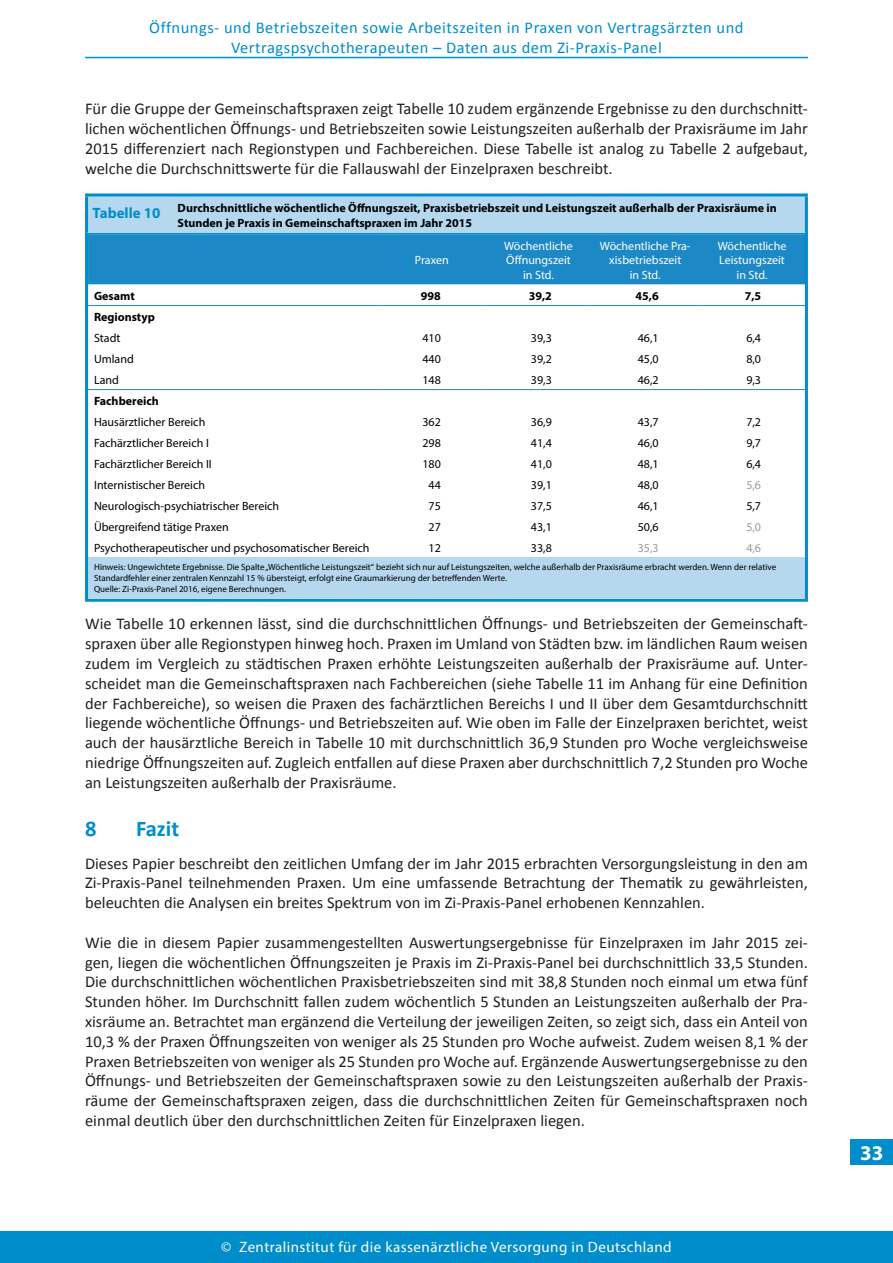
<style>
.page{position:relative;width:893px;height:1263px;background:#fff}
.page>*{position:absolute;margin:0;border:0;box-sizing:border-box;transform-origin:0 0}
.t1{font:700 22.5px "Calibri";color:#008dcb}
.t2{font:700 21px "Myriad Pro";color:#fff}
.t3{font:16.5px/19.8px "Calibri";color:#231f20;text-align:justify}
.t4{font:16.5px/19.8px "Calibri";letter-spacing:.03em;color:#008dcb;text-align:center}
.t5{font:15px "Myriad Pro";letter-spacing:.03em;color:#fff}
.t6{font:12px "Myriad Pro";color:#000001}
.t7{font:700 12px/14.4px "Myriad Pro";color:#000001}
.t8{font:12px/14.4px "Myriad Pro";color:#fff;text-align:center}
.t9{font:12px "Myriad Pro";color:#999c9d}
.t10{font:9px/10.8px "Myriad Pro";color:#000001}
.s1{font-size:15px;color:#008dcb}
</style>
<div class="page">
<div style="left:0;top:1231px;width:893px;height:32px;background:#008dcb"></div>
<hr style="left:85px;top:57px;width:723px;height:1px;background:#008dcb">
<div style="left:850px;top:1140px;width:43px;height:25px;background:#008dcb"></div>
<div style="left:89px;top:236px;width:715px;height:49px;background:#1d88c6"></div>
<svg style="left:89px;top:306px;width:715px;height:252px"></svg>
<div style="left:88px;top:558px;width:717px;height:40px;background:#b5d8ef"></div>
<hr style="left:88px;top:305px;width:290px;height:1px;background:#1d88c6">
<hr style="left:378px;top:305px;width:107px;height:1px;background:#1d88c6">
<hr style="left:485px;top:305px;width:107px;height:1px;background:#1d88c6">
<hr style="left:592px;top:305px;width:107px;height:1px;background:#1d88c6">
<hr style="left:699px;top:305px;width:106px;height:1px;background:#1d88c6">
<hr style="left:88px;top:389px;width:290px;height:1px;background:#1d88c6">
<hr style="left:378px;top:389px;width:107px;height:1px;background:#1d88c6">
<hr style="left:485px;top:389px;width:107px;height:1px;background:#1d88c6">
<hr style="left:592px;top:389px;width:107px;height:1px;background:#1d88c6">
<hr style="left:699px;top:389px;width:106px;height:1px;background:#1d88c6">
<div style="left:85px;top:232px;width:723px;height:370px;border:3px solid #008dcb"></div>
<div style="left:87px;top:195px;width:719px;height:38px;background:#b5d8ef"></div>
<hr style="left:85px;top:193px;width:723px;height:3px;background:#008dcb">
<hr style="left:85px;top:196px;width:3px;height:37px;background:#008dcb">
<hr style="left:805px;top:196px;width:3px;height:37px;background:#008dcb">
<p class="t4" style="left:149px;top:17px;width:596px">Öffnungs- und Betriebszeiten sowie Arbeitszeiten in Praxen von Vertragsärzten und<br>Vertragspsychotherapeuten – Daten aus dem Zi-Praxis-Panel</p>
<p class="t3" style="left:85px;top:99px;width:724px">Für die Gruppe der Gemeinschaftspraxen zeigt Tabelle 10 zudem ergänzende Ergebnisse zu den durchschnitt&shy;lichen wöchentlichen Öffnungs- und Betriebszeiten sowie Leistungszeiten außerhalb der Praxisräume im Jahr 2015 differenziert nach Regionstypen und Fachbereichen. Diese Tabelle ist analog zu Tabelle 2 aufgebaut, welche die Durchschnittswerte für die Fallauswahl der Einzelpraxen beschreibt.</p>
<p class="t7" style="left:178px;top:201px;width:601px;text-indent:-85px"><span class="s1">Tabelle 10</span> Durchschnittliche wöchentliche Öffnungszeit, Praxisbetriebszeit und Leistungszeit außerhalb der Praxisräume in<br>Stunden je Praxis in Gemeinschaftspraxen im Jahr 2015</p>
<p class="t8" style="left:415px;top:253px;width:35px">Praxen</p>
<p class="t8" style="left:504px;top:238px;width:70px">Wöchentliche<br>Öffnungszeit in Std.</p>
<p class="t8" style="left:600px;top:238px;width:92px">Wöchentliche Pra&shy;xisbetriebszeit<br>in Std.</p>
<p class="t8" style="left:718px;top:238px;width:70px">Wöchentliche<br>Leistungszeit in Std.</p>
<p class="t7" style="left:94px;top:288px;width:42px">Gesamt</p>
<p class="t7" style="left:421px;top:288px;width:21px">998</p>
<p class="t7" style="left:529px;top:288px;width:25px">39,2</p>
<p class="t7" style="left:635px;top:288px;width:25px">45,6</p>
<p class="t7" style="left:745px;top:288px;width:18px">7,5</p>
<p class="t7" style="left:94px;top:309px;width:62px">Regionstyp</p>
<p class="t6" style="left:94px;top:330px;width:28px">Stadt</p>
<p class="t6" style="left:422px;top:330px;width:20px">410</p>
<p class="t6" style="left:531px;top:330px;width:22px">39,3</p>
<p class="t6" style="left:638px;top:330px;width:22px">46,1</p>
<p class="t6" style="left:746px;top:330px;width:16px">6,4</p>
<p class="t6" style="left:94px;top:351px;width:41px">Umland</p>
<p class="t6" style="left:422px;top:351px;width:20px">440</p>
<p class="t6" style="left:531px;top:351px;width:22px">39,2</p>
<p class="t6" style="left:638px;top:351px;width:22px">45,0</p>
<p class="t6" style="left:746px;top:351px;width:16px">8,0</p>
<p class="t6" style="left:94px;top:372px;width:26px">Land</p>
<p class="t6" style="left:422px;top:372px;width:20px">148</p>
<p class="t6" style="left:531px;top:372px;width:22px">39,3</p>
<p class="t6" style="left:638px;top:372px;width:22px">46,2</p>
<p class="t6" style="left:746px;top:372px;width:16px">9,3</p>
<p class="t7" style="left:94px;top:393px;width:66px">Fachbereich</p>
<p class="t6" style="left:94px;top:414px;width:113px">Hausärztlicher Bereich</p>
<p class="t6" style="left:422px;top:414px;width:20px">362</p>
<p class="t6" style="left:531px;top:414px;width:22px">36,9</p>
<p class="t6" style="left:638px;top:414px;width:22px">43,7</p>
<p class="t6" style="left:746px;top:414px;width:16px">7,2</p>
<p class="t6" style="left:94px;top:435px;width:116px">Fachärztlicher Bereich I</p>
<p class="t6" style="left:422px;top:435px;width:20px">298</p>
<p class="t6" style="left:531px;top:435px;width:22px">41,4</p>
<p class="t6" style="left:638px;top:435px;width:22px">46,0</p>
<p class="t6" style="left:746px;top:435px;width:16px">9,7</p>
<p class="t6" style="left:94px;top:456px;width:119px">Fachärztlicher Bereich II</p>
<p class="t6" style="left:422px;top:456px;width:20px">180</p>
<p class="t6" style="left:531px;top:456px;width:22px">41,0</p>
<p class="t6" style="left:638px;top:456px;width:22px">48,1</p>
<p class="t6" style="left:746px;top:456px;width:16px">6,4</p>
<p class="t6" style="left:94px;top:477px;width:112px">Internistischer Bereich</p>
<p class="t6" style="left:429px;top:477px;width:14px">44</p>
<p class="t6" style="left:531px;top:477px;width:22px">39,1</p>
<p class="t6" style="left:638px;top:477px;width:22px">48,0</p>
<p class="t9" style="left:746px;top:477px;width:16px">5,6</p>
<p class="t6" style="left:94px;top:498px;width:187px">Neurologisch-psychiatrischer Bereich</p>
<p class="t6" style="left:429px;top:498px;width:14px">75</p>
<p class="t6" style="left:531px;top:498px;width:22px">37,5</p>
<p class="t6" style="left:638px;top:498px;width:22px">46,1</p>
<p class="t6" style="left:746px;top:498px;width:16px">5,7</p>
<p class="t6" style="left:94px;top:519px;width:136px">Übergreifend tätige Praxen</p>
<p class="t6" style="left:429px;top:519px;width:14px">27</p>
<p class="t6" style="left:531px;top:519px;width:22px">43,1</p>
<p class="t6" style="left:638px;top:519px;width:22px">50,6</p>
<p class="t9" style="left:746px;top:519px;width:16px">5,0</p>
<p class="t6" style="left:94px;top:540px;width:277px">Psychotherapeutischer und psychosomatischer Bereich</p>
<p class="t6" style="left:429px;top:540px;width:14px">12</p>
<p class="t6" style="left:531px;top:540px;width:22px">33,8</p>
<p class="t9" style="left:638px;top:540px;width:22px">35,3</p>
<p class="t9" style="left:746px;top:540px;width:16px">4,6</p>
<p class="t10" style="left:94px;top:562px;width:684px">Hinweis: Ungewichtete Ergebnisse. Die Spalte „Wöchentliche Leistungszeit“ bezieht sich nur auf Leistungszeiten, welche außerhalb der Praxisräume erbracht werden. Wenn der relative<br>Standardfehler einer zentralen Kennzahl 15 % übersteigt, erfolgt eine Graumarkierung der betreffenden Werte.<br>Quelle: Zi-Praxis-Panel 2016, eigene Berechnungen.</p>
<p class="t3" style="left:85px;top:614px;width:724px">Wie Tabelle 10 erkennen lässt, sind die durchschnittlichen Öffnungs- und Betriebszeiten der Gemeinschaft&shy;spraxen über alle Regionstypen hinweg hoch. Praxen im Umland von Städten bzw. im ländlichen Raum weisen zudem im Vergleich zu städtischen Praxen erhöhte Leistungszeiten außerhalb der Praxisräume auf. Unter&shy;scheidet man die Gemeinschaftspraxen nach Fachbereichen (siehe Tabelle 11 im Anhang für eine Definition der Fachbereiche), so weisen die Praxen des fachärztlichen Bereichs I und II über dem Gesamtdurchschnitt liegende wöchentliche Öffnungs- und Betriebszeiten auf. Wie oben im Falle der Einzelpraxen berichtet, weist auch der hausärztliche Bereich in Tabelle 10 mit durchschnittlich 36,9 Stunden pro Woche vergleichsweise niedrige Öffnungszeiten auf. Zugleich entfallen auf diese Praxen aber durchschnittlich 7,2 Stunden pro Woche an Leistungszeiten außerhalb der Praxisräume.</p>
<h1 class="t1" style="left:85px;top:814px;width:13px">8</h1>
<h1 class="t1" style="left:136px;top:814px;width:45px">Fazit</h1>
<p class="t3" style="left:85px;top:853px;width:724px">Dieses Papier beschreibt den zeitlichen Umfang der im Jahr 2015 erbrachten Versorgungsleistung in den am Zi-Praxis-Panel teilnehmenden Praxen. Um eine umfassende Betrachtung der Thematik zu gewährleisten, beleuchten die Analysen ein breites Spektrum von im Zi-Praxis-Panel erhobenen Kennzahlen.</p>
<p class="t3" style="left:85px;top:932px;width:724px">Wie die in diesem Papier zusammengestellten Auswertungsergebnisse für Einzelpraxen im Jahr 2015 zei&shy;gen, liegen die wöchentlichen Öffnungszeiten je Praxis im Zi-Praxis-Panel bei durchschnittlich 33,5 Stunden.<br>Die durchschnittlichen wöchentlichen Praxisbetriebszeiten sind mit 38,8 Stunden noch einmal um etwa fünf Stunden höher. Im Durchschnitt fallen zudem wöchentlich 5 Stunden an Leistungszeiten außerhalb der Pra&shy;xisräume an. Betrachtet man ergänzend die Verteilung der jeweiligen Zeiten, so zeigt sich, dass ein Anteil von 10,3 % der Praxen Öffnungszeiten von weniger als 25 Stunden pro Woche aufweist. Zudem weisen 8,1 % der Praxen Betriebszeiten von weniger als 25 Stunden pro Woche auf. Ergänzende Auswertungsergebnisse zu den Öffnungs- und Betriebszeiten der Gemeinschaftspraxen sowie zu den Leistungszeiten außerhalb der Praxis&shy;räume der Gemeinschaftspraxen zeigen, dass die durchschnittlichen Zeiten für Gemeinschaftspraxen noch einmal deutlich über den durchschnittlichen Zeiten für Einzelpraxen liegen.</p>
<p class="t5" style="left:221px;top:1238px;width:452px">© Zentralinstitut für die kassenärztliche Versorgung in Deutschland</p>
<p class="t2" style="left:860px;top:1139px;width:25px">33</p>
</div>
